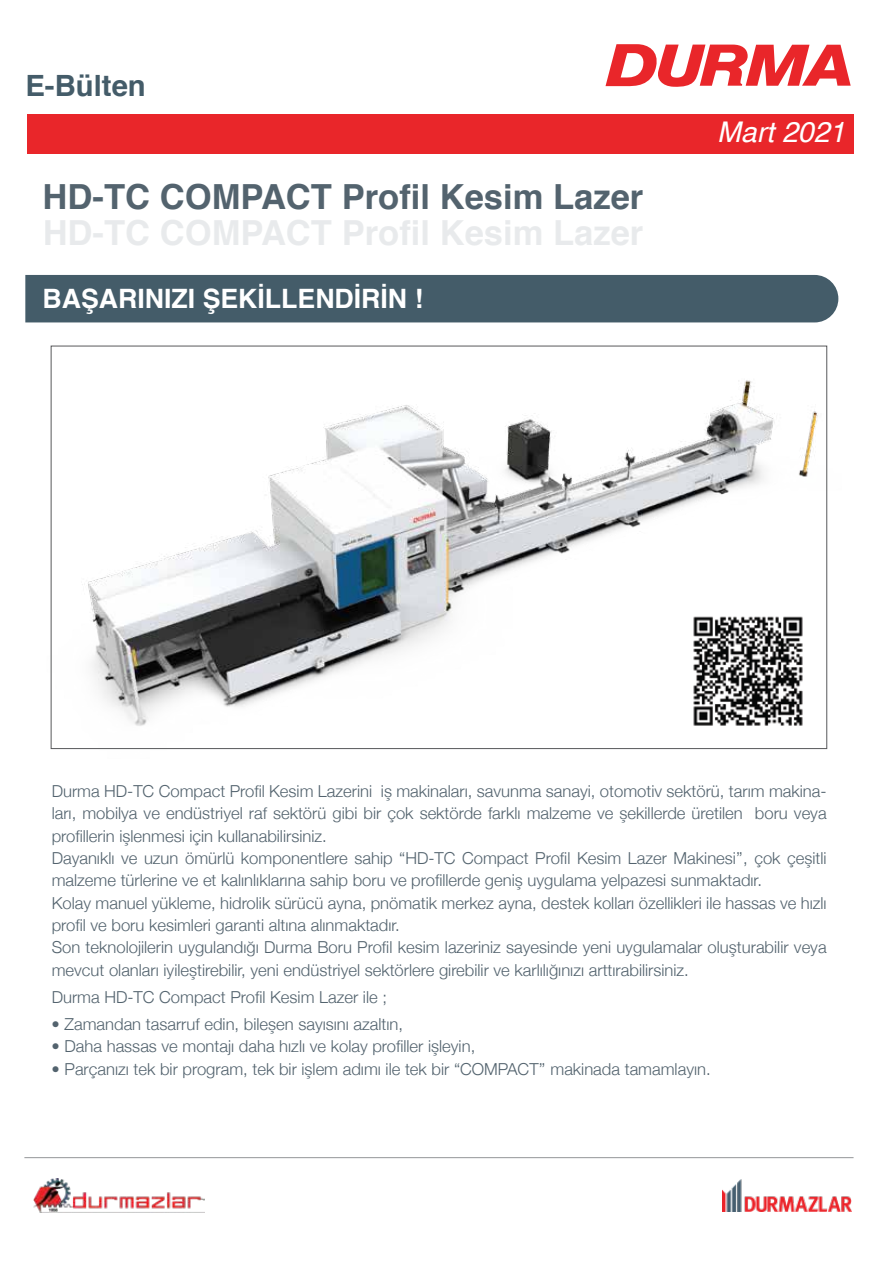
<style>
.page{position:relative;width:893px;height:1263px;background:#fff}
.page>*{position:absolute;margin:0;border:0;box-sizing:border-box;transform-origin:0 0}
.t1{font:700 34.65px/35.7px "Helvetica";color:#53636e}
.t2{font:700 29.25px "Helvetica";color:#445c69}
.t3{font:italic 28.5px "Helvetica";color:#fff}
.t4{font:700 26.7px "Helvetica";color:#fff}
.t5{font:300 16.5px/22.4px "Helvetica Neue";color:#53636e}
</style>
<div class="page">
<div style="left:27px;top:115px;width:826px;height:39px;background:#e9262a"></div>
<svg style="left:605px;top:44px;width:246px;height:43px"></svg>
<img style="left:33px;top:1179px;width:171px;height:34px">
<img style="left:722px;top:1179px;width:130px;height:32px">
<hr style="left:24px;top:1157px;width:829px;height:1px;background:#939598">
<div style="left:25px;top:275px;width:813px;height:35px;background:#445c69"></div>
<img style="left:25px;top:310px;width:811px;height:440px">
<img style="left:689px;top:613px;width:117px;height:116px">
<h2 class="t2" style="left:25px;top:62px;width:122px">E-Bülten</h2>
<h1 class="t1" style="left:43px;top:180px;width:602px">HD-TC COMPACT Profil Kesim Lazer<br>HD-TC COMPACT Profil Kesim Lazer</h1>
<h3 class="t4" style="left:43px;top:277px;width:382px">BAŞARINIZI ŞEKİLLENDİRİN !</h3>
<h3 class="t3" style="left:717px;top:109px;width:130px">Mart 2021</h3>
<p class="t5" style="left:52px;top:779px;width:776px">Durma HD-TC Compact Profil Kesim Lazerini iş makinaları, savunma sanayi, otomotiv sektörü, tarım makina&shy;ları, mobilya ve endüstriyel raf sektörü gibi bir çok sektörde farklı malzeme ve şekillerde üretilen boru veya profillerin işlenmesi için kullanabilirsiniz.<br>Dayanıklı ve uzun ömürlü komponentlere sahip “HD-TC Compact Profil Kesim Lazer Makinesi’’, çok çeşitli malzeme türlerine ve et kalınlıklarına sahip boru ve profillerde geniş uygulama yelpazesi sunmaktadır.<br>Kolay manuel yükleme, hidrolik sürücü ayna, pnömatik merkez ayna, destek kolları özellikleri ile hassas ve hızlı profil ve boru kesimleri garanti altına alınmaktadır.<br>Son teknolojilerin uygulandığı Durma Boru Profil kesim lazeriniz sayesinde yeni uygulamalar oluşturabilir veya mevcut olanları iyileştirebilir, yeni endüstriyel sektörlere girebilir ve karlılığınızı arttırabilirsiniz.</p>
<p class="t5" style="left:52px;top:985px;width:337px">Durma HD-TC Compact Profil Kesim Lazer ile ;</p>
<p class="t5" style="left:52px;top:1012px;width:353px">• Zamandan tasarruf edin, bileşen sayısını azaltın,</p>
<p class="t5" style="left:52px;top:1034px;width:425px">• Daha hassas ve montajı daha hızlı ve kolay profiller işleyin,</p>
<p class="t5" style="left:52px;top:1056px;width:661px">• Parçanızı tek bir program, tek bir işlem adımı ile tek bir “COMPACT’’ makinada tamamlayın.</p>
</div>
